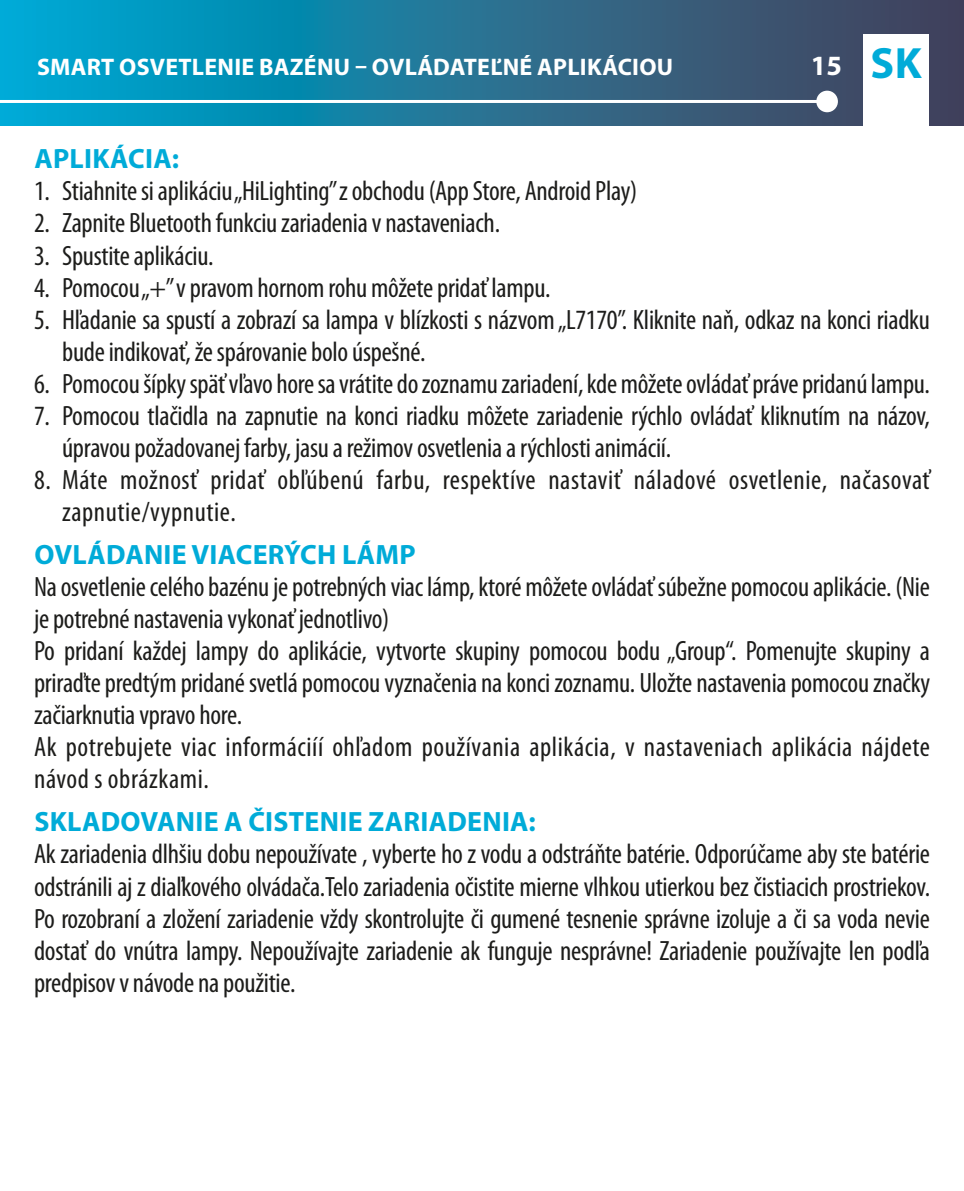
<style>
.page{position:relative;width:964px;height:1191px;background:#fff}
.page>*{position:absolute;margin:0;border:0;box-sizing:border-box;transform-origin:0 0}
.t1{font:condensed 28px/32px "Myriad Pro";letter-spacing:-.01em;color:#1d1d1b}
.t2{font:condensed 28px/32px "Myriad Pro";letter-spacing:.02em;color:#1d1d1b}
.t3{font:700 28px "Myriad Pro";letter-spacing:.01em;color:#00abd8}
.t4{font:700 28px "Myriad Pro";color:#fff}
.t5{font:700 24px "Myriad Pro";letter-spacing:.01em;color:#fff}
.s1{font-size:44px;color:#00abd8}
</style>
<div class="page">
<svg style="left:0;top:0;width:964px;height:125px;background:#1f7698"></svg>
<hr style="left:0;top:100px;width:827px;height:3px;background:#fff">
<div style="left:816px;top:91px;width:22px;height:21px;background:#fff;border-radius:50%"></div>
<div style="left:863px;top:34px;width:66px;height:94px;background:#fff"></div>
<p class="t5" style="left:37px;top:51px;width:637px">SMART OSVETLENIE BAZÉNU – OVLÁDATEĽNÉ APLIKÁCIOU</p>
<p class="t4" style="left:811px;top:48px;width:113px">15 <span class="s1">SK</span></p>
<p class="t3" style="left:34px;top:141px;width:146px">APLIKÁCIA:</p>
<p class="t1" style="left:34px;top:175px;width:604px">1. Stiahnite si aplikáciu „HiLighting” z obchodu (App Store, Android Play)</p>
<p class="t1" style="left:34px;top:207px;width:467px">2. Zapnite Bluetooth funkciu zariadenia v nastaveniach.</p>
<p class="t1" style="left:34px;top:239px;width:181px">3. Spustite aplikáciu.</p>
<p class="t1" style="left:34px;top:271px;width:518px">4. Pomocou „+” v pravom hornom rohu môžete pridať lampu.</p>
<p class="t1" style="left:62px;top:303px;width:869px;text-indent:-28px">5. Hľadanie sa spustí a zobrazí sa lampa v blízkosti s názvom „L7170”. Kliknite naň, odkaz na konci riadku bude indikovať, že spárovanie bolo úspešné.</p>
<p class="t1" style="left:34px;top:367px;width:897px">6. Pomocou šípky späť vľavo hore sa vrátite do zoznamu zariadení, kde môžete ovládať práve pridanú lampu.</p>
<p class="t1" style="left:62px;top:399px;width:869px;text-indent:-28px">7. Pomocou tlačidla na zapnutie na konci riadku môžete zariadenie rýchlo ovládať kliknutím na názov, úpravou požadovanej farby, jasu a režimov osvetlenia a rýchlosti animácií.</p>
<p class="t2" style="left:62px;top:463px;width:869px;text-indent:-28px">8. Máte možnosť pridať obľúbenú farbu, respektíve nastaviť náladové osvetlenie, načasovať zapnutie/vypnutie.</p>
<p class="t3" style="left:34px;top:536px;width:383px">OVLÁDANIE VIACERÝCH LÁMP</p>
<p class="t1" style="left:34px;top:570px;width:897px">Na osvetlenie celého bazénu je potrebných viac lámp, ktoré môžete ovládať súbežne pomocou aplikácie. (Nie je potrebné nastavenia vykonať jednotlivo)<br>Po pridaní každej lampy do aplikácie, vytvorte skupiny pomocou bodu „Group“. Pomenujte skupiny a priraďte predtým pridané svetlá pomocou vyznačenia na konci zoznamu. Uložte nastavenia pomocou značky začiarknutia vpravo hore.<br>Ak potrebujete viac informáciíí ohľadom používania aplikácia, v nastaveniach aplikácia nájdete návod s obrázkami.</p>
<p class="t3" style="left:34px;top:803px;width:503px">SKLADOVANIE A ČISTENIE ZARIADENIA:</p>
<p class="t1" style="left:34px;top:838px;width:897px;text-align:justify">Ak zariadenia dlhšiu dobu nepoužívate , vyberte ho z vodu a odstráňte batérie. Odporúčame aby ste batérie odstránili aj z diaľkového olvádača.Telo zariadenia očistite mierne vlhkou utierkou bez čistiacich prostriekov.<br>Po rozobraní a zložení zariadenie vždy skontrolujte či gumené tesnenie správne izoluje a či sa voda nevie dostať do vnútra lampy. Nepoužívajte zariadenie ak funguje nesprávne! Zariadenie používajte len podľa predpisov v návode na použitie.</p>
</div>
